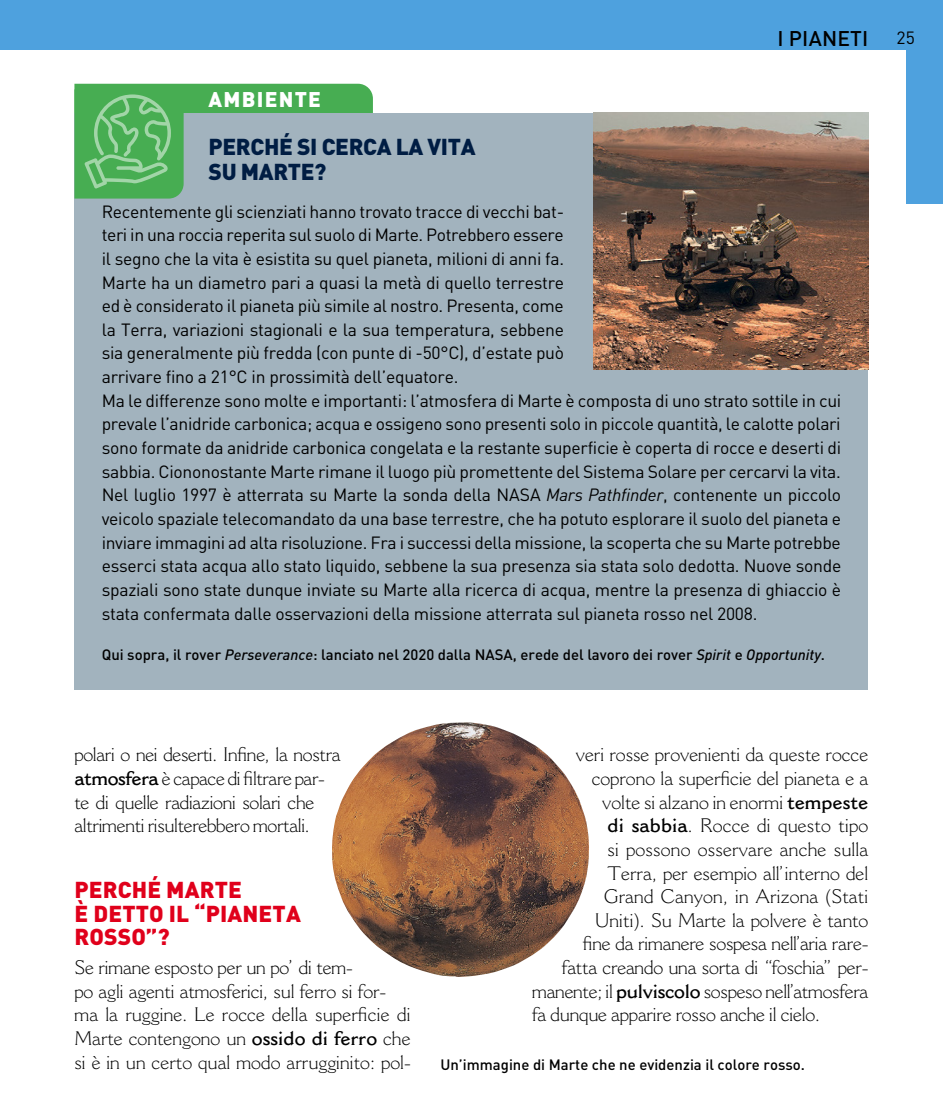
<style>
.page{position:relative;width:943px;height:1117px;background:#fff}
.page>*{position:absolute;margin:0;border:0;box-sizing:border-box;transform-origin:0 0}
.t1{font:900 22.75px/23.6px "DIN Pro";letter-spacing:.005em;color:#e0001b}
.t2{font:900 22.75px/24.5px "DIN Pro";letter-spacing:-.015em;color:#001d43}
.t3{font:500 21px "DIN Pro";letter-spacing:.01em;color:#000}
.t4{font:900 21px "DIN Pro";letter-spacing:.06em;color:#fff}
.t5{font:300 19.25px/23.6px "Cantoria MT Std";letter-spacing:-.005em;color:#000}
.t6{font:17.5px/23.6px "DIN Pro";letter-spacing:-.015em;color:#000}
.t7{font:500 14.88px "DIN Pro";color:#000}
.s1{font-style:italic}
.s2{font-weight:600}
</style>
<div class="page">
<div style="left:905px;top:50px;width:38px;height:153px;background:#4ea1de"></div>
<div style="left:0;top:0;width:943px;height:50px;background:#4ea1de"></div>
<img style="left:332px;top:722px;width:257px;height:254px">
<div style="left:74px;top:113px;width:794px;height:576px;background:#a2b3be"></div>
<img style="left:594px;top:113px;width:274px;height:257px">
<svg style="left:74px;top:84px;width:299px;height:114px"></svg>
<p class="t4" style="left:208px;top:83px;width:114px">AMBIENTE</p>
<h1 class="t2" style="left:208px;top:133px;width:268px">PERCHÉ SI CERCA LA VITA<br>SU MARTE?</h1>
<p class="t3" style="left:777px;top:22px;width:92px">I PIANETI</p>
<p class="t6" style="left:896px;top:25px;width:20px">25</p>
<p class="t6" style="left:102px;top:198px;width:741px">Recentemente gli scienziati hanno trovato tracce di vecchi bat-<br>teri in una roccia reperita sul suolo di Marte. Potrebbero essere<br>il segno che la vita è esistita su quel pianeta, milioni di anni fa.<br>Marte ha un diametro pari a quasi la metà di quello terrestre<br>ed è considerato il pianeta più simile al nostro. Presenta, come<br>la Terra, variazioni stagionali e la sua temperatura, sebbene<br>sia generalmente più fredda (con punte di -50°C), d’estate può<br>arrivare fino a 21°C in prossimità dell’equatore.<br>Ma le differenze sono molte e importanti: l’atmosfera di Marte è composta di uno strato sottile in cui prevale l’anidride carbonica; acqua e ossigeno sono presenti solo in piccole quantità, le calotte polari sono formate da anidride carbonica congelata e la restante superficie è coperta di rocce e deserti di sabbia. Ciononostante Marte rimane il luogo più promettente del Sistema Solare per cercarvi la vita.<br>Nel luglio 1997 è atterrata su Marte la sonda della NASA <span class="s1">Mars Pathfinder</span>, contenente un piccolo veicolo spaziale telecomandato da una base terrestre, che ha potuto esplorare il suolo del pianeta e inviare immagini ad alta risoluzione. Fra i successi della missione, la scoperta che su Marte potrebbe esserci stata acqua allo stato liquido, sebbene la sua presenza sia stata solo dedotta. Nuove sonde spaziali sono state dunque inviate su Marte alla ricerca di acqua, mentre la presenza di ghiaccio è stata confermata dalle osservazioni della missione atterrata sul pianeta rosso nel 2008.</p>
<p class="t7" style="left:102px;top:643px;width:724px">Qui sopra, il rover <span class="s1">Perseverance</span>: lanciato nel 2020 dalla NASA, erede del lavoro dei rover <span class="s1">Spirit</span> e <span class="s1">Opportunity</span>.</p>
<p class="t5" style="left:74px;top:742px;width:268px">polari o nei deserti. Infine, la nostra <span class="s2">atmosfera</span> è capace di filtrare par&shy;te di quelle radiazioni solari che altrimenti risulterebbero mortali.</p>
<h1 class="t1" style="left:75px;top:876px;width:228px">PERCHÉ MARTE<br>È DETTO IL “PIANETA<br>ROSSO”?</h1>
<p class="t5" style="left:74px;top:955px;width:338px">Se rimane esposto per un po’ di tem-<br>po agli agenti atmosferici, sul ferro si for&shy;ma la ruggine. Le rocce della superficie di Marte contengono un <span class="s2">ossido di ferro</span> che si è in un certo qual modo arrugginito: pol-</p>
<p class="t5" style="left:576px;top:742px;width:294px">veri rosse provenienti da queste rocce</p>
<p class="t5" style="left:591px;top:766px;width:278px">coprono la superficie del pianeta e a</p>
<p class="t5" style="left:602px;top:789px;width:268px">volte si alzano in enormi <span class="s2">tempeste</span></p>
<p class="t5" style="left:607px;top:813px;width:262px"><span class="s2">di sabbia</span>. Rocce di questo tipo</p>
<p class="t5" style="left:607px;top:837px;width:262px">si possono osservare anche sulla</p>
<p class="t5" style="left:607px;top:860px;width:262px">Terra, per esempio all’interno del</p>
<p class="t5" style="left:604px;top:884px;width:266px">Grand Canyon, in Arizona (Stati</p>
<p class="t5" style="left:595px;top:908px;width:275px">Uniti). Su Marte la polvere è tanto</p>
<p class="t5" style="left:583px;top:931px;width:287px">fine da rimanere sospesa nell’aria rare-</p>
<p class="t5" style="left:562px;top:955px;width:308px">fatta creando una sorta di “foschia” per-</p>
<p class="t5" style="left:532px;top:978px;width:338px">manente; il <span class="s2">pulviscolo</span> sospeso nell’atmosfera</p>
<p class="t5" style="left:532px;top:1002px;width:289px">fa dunque apparire rosso anche il cielo.</p>
<p class="t7" style="left:440px;top:1052px;width:366px">Un’immagine di Marte che ne evidenzia il colore rosso.</p>
</div>
